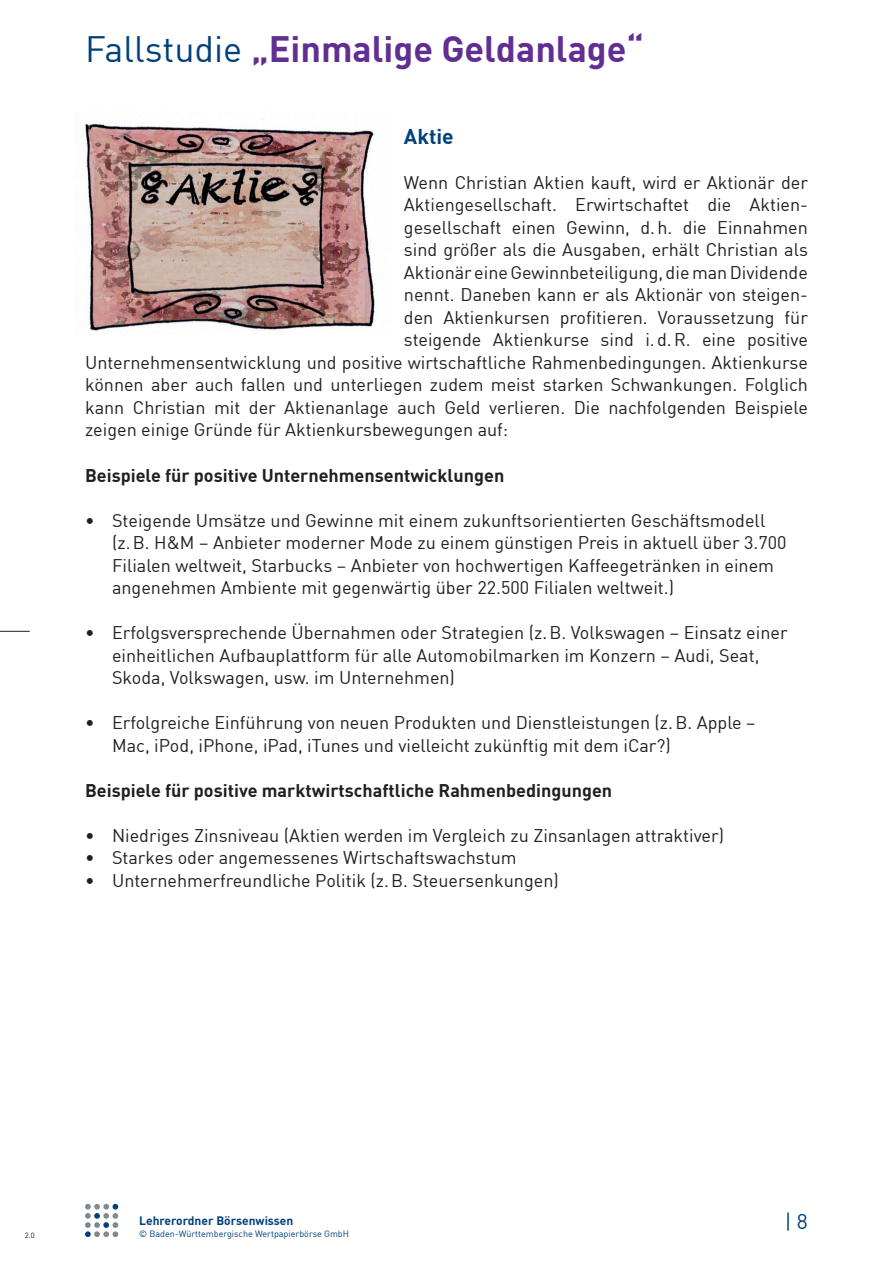
<style>
.page{position:relative;width:893px;height:1263px;background:#fff}
.page>*{position:absolute;margin:0;border:0;box-sizing:border-box;transform-origin:0 0}
.t1{font:700 36px "DIN";color:#612f92}
.t2{font:700 21px "DIN";color:#01407b}
.t3{font:21px "DIN";color:#01407b}
.t4{font:18px/22.5px "DIN";color:#231f20}
.t5{font:700 18px "DIN";color:#231f20}
.t6{font:700 12px "DIN";color:#01407b}
.t7{font:9px "DIN";color:#01407b}
.t8{font:7.5px "DIN";color:#231f20}
.s1{font-weight:400;color:#01407b}
</style>
<div class="page">
<hr style="left:0;top:631px;width:30px;height:1px;background:#231f20">
<svg style="left:85px;top:1204px;width:33px;height:33px"></svg>
<img style="left:85px;top:119px;width:290px;height:212px">
<h1 class="t1" style="left:85px;top:26px;width:560px"><span class="s1">Fallstudie</span> „Einmalige Geldanlage“</h1>
<p class="t2" style="left:404px;top:123px;width:51px">Aktie</p>
<p class="t4" style="left:404px;top:171px;width:405px">Wenn Christian Aktien kauft, wird er Aktionär der</p>
<p class="t4" style="left:404px;top:193px;width:405px">Aktiengesellschaft. Erwirtschaftet die Aktien-</p>
<p class="t4" style="left:404px;top:216px;width:405px">gesellschaft einen Gewinn, d.h. die Einnahmen</p>
<p class="t4" style="left:404px;top:238px;width:405px">sind größer als die Ausgaben, erhält Christian als</p>
<p class="t4" style="left:404px;top:261px;width:405px">Aktionär eine Gewinnbeteiligung, die man Dividende</p>
<p class="t4" style="left:404px;top:283px;width:405px">nennt. Daneben kann er als Aktionär von steigen-</p>
<p class="t4" style="left:404px;top:306px;width:405px">den Aktienkursen profitieren. Voraussetzung für</p>
<p class="t4" style="left:404px;top:328px;width:405px">steigende Aktienkurse sind i.d.R. eine positive</p>
<p class="t4" style="left:85px;top:351px;width:724px">Unternehmensentwicklung und positive wirtschaftliche Rahmenbedingungen. Aktienkurse</p>
<p class="t4" style="left:85px;top:373px;width:724px">können aber auch fallen und unterliegen zudem meist starken Schwankungen. Folglich</p>
<p class="t4" style="left:85px;top:396px;width:724px">kann Christian mit der Aktienanlage auch Geld verlieren. Die nachfolgenden Beispiele</p>
<p class="t4" style="left:85px;top:418px;width:425px">zeigen einige Gründe für Aktienkursbewegungen auf:</p>
<p class="t5" style="left:85px;top:463px;width:421px">Beispiele für positive Unternehmensentwicklungen</p>
<p class="t4" style="left:112px;top:508px;width:676px;text-indent:-27px">• Steigende Umsätze und Gewinne mit einem zukunftsorientierten Geschäftsmodell (z.B. H&amp;M – Anbieter moderner Mode zu einem günstigen Preis in aktuell über 3.700<br>Filialen weltweit, Starbucks – Anbieter von hochwertigen Kaffeegetränken in einem angenehmen Ambiente mit gegenwärtig über 22.500 Filialen weltweit.)</p>
<p class="t4" style="left:112px;top:621px;width:677px;text-indent:-27px">• Erfolgsversprechende Übernahmen oder Strategien (z.B. Volkswagen – Einsatz einer einheitlichen Aufbauplattform für alle Automobilmarken im Konzern – Audi, Seat,<br>Skoda, Volkswagen, usw. im Unternehmen)</p>
<p class="t4" style="left:112px;top:711px;width:645px;text-indent:-27px">• Erfolgreiche Einführung von neuen Produkten und Dienstleistungen (z.B. Apple –<br>Mac, iPod, iPhone, iPad, iTunes und vielleicht zukünftig mit dem iCar?)</p>
<p class="t5" style="left:85px;top:778px;width:529px">Beispiele für positive marktwirtschaftliche Rahmenbedingungen</p>
<p class="t4" style="left:85px;top:823px;width:640px">• Niedriges Zinsniveau (Aktien werden im Vergleich zu Zinsanlagen attraktiver)</p>
<p class="t4" style="left:85px;top:846px;width:433px">• Starkes oder angemessenes Wirtschaftswachstum</p>
<p class="t4" style="left:85px;top:868px;width:475px">• Unternehmerfreundliche Politik (z.B. Steuersenkungen)</p>
<p class="t6" style="left:139px;top:1213px;width:156px">Lehrerordner Börsenwissen</p>
<p class="t3" style="left:785px;top:1208px;width:25px">| 8</p>
<p class="t8" style="left:25px;top:1230px;width:11px">2.0</p>
<p class="t7" style="left:139px;top:1228px;width:211px">© Baden-Württembergische Wertpapierbörse GmbH</p>
</div>
